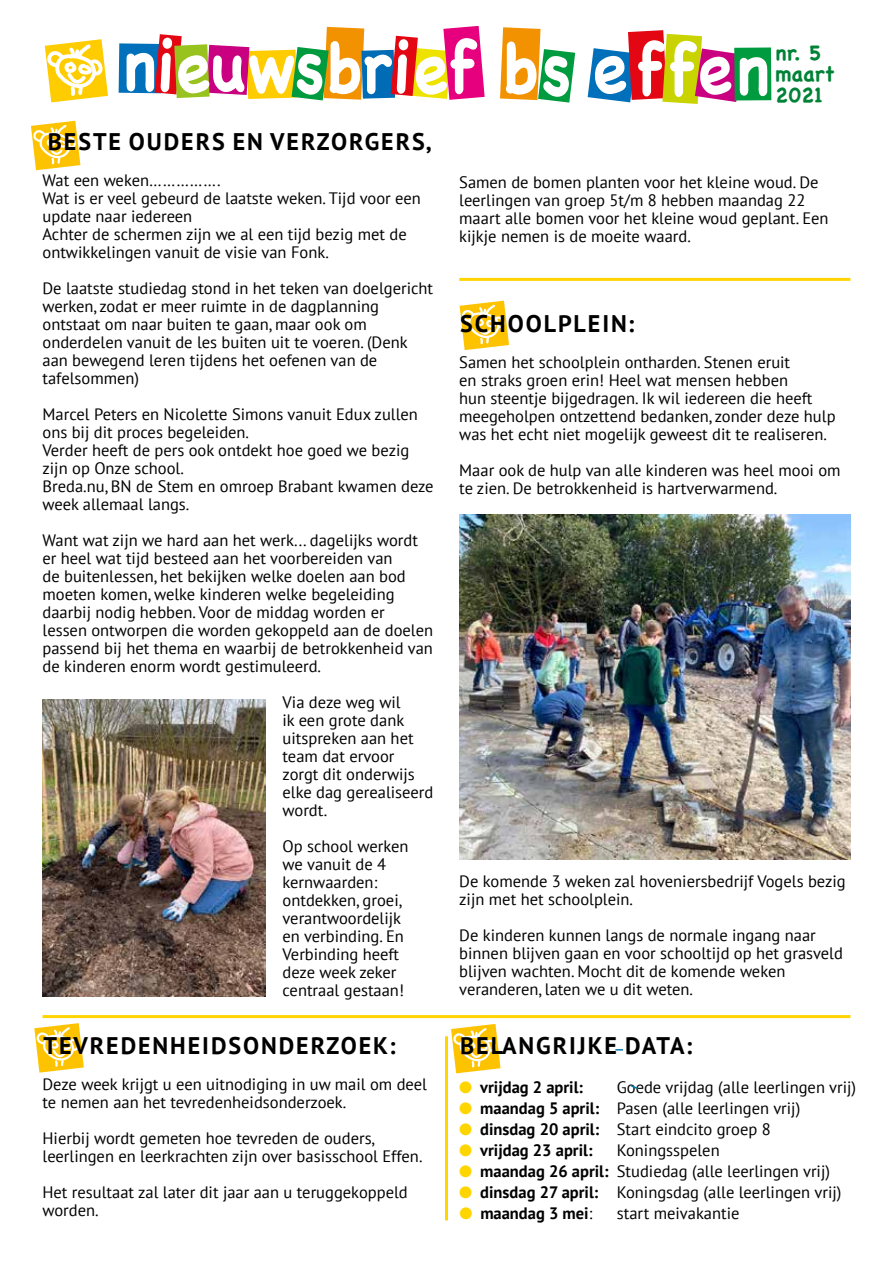
<style>
.page{position:relative;width:893px;height:1263px;background:#fff}
.page>*{position:absolute;margin:0;border:0;box-sizing:border-box;transform-origin:0 0}
.t1{font:700 24px "PT Sans";letter-spacing:.08em;color:#000}
.t2{font:700 21px/21px "Chalkboard";color:#008237}
.t3{font:16.5px/18px "PT Sans";color:#000}
.t4{font:700 16.5px "PT Sans";color:#000}
.s1{color:#ffd500}
.s2{font-weight:700}
.s3{font-weight:400}
</style>
<div class="page">
<svg style="left:459px;top:301px;width:50px;height:49px"></svg>
<svg style="left:451px;top:1024px;width:49px;height:49px"></svg>
<svg style="left:34px;top:1023px;width:50px;height:49px"></svg>
<div style="left:734px;top:47px;width:37px;height:53px;background:linear-gradient(to bottom,#009b3e,#009b3e)"></div>
<svg style="left:588px;top:30px;width:179px;height:74px"></svg>
<svg style="left:119px;top:26px;width:366px;height:74px"></svg>
<svg style="left:44px;top:39px;width:64px;height:63px"></svg>
<svg style="left:500px;top:27px;width:75px;height:76px"></svg>
<svg style="left:31px;top:121px;width:49px;height:49px"></svg>
<hr style="left:43px;top:1015px;width:807px;height:3px;background:#ffd500">
<svg style="left:630px;top:1085px;width:8px;height:5px"></svg>
<hr style="left:445px;top:1036px;width:3px;height:184px;background:#ffd500">
<img style="left:43px;top:699px;width:223px;height:298px">
<img style="left:459px;top:514px;width:391px;height:345px">
<hr style="left:459px;top:278px;width:391px;height:3px;background:#ffd500">
<h1 class="t1" style="left:48px;top:126px;width:385px">BESTE OUDERS EN VERZORGERS,</h1>
<p class="t3" style="left:43px;top:171px;width:380px">Wat een weken…………….<br>Wat is er veel gebeurd de laatste weken. Tijd voor een update naar iedereen<br>Achter de schermen zijn we al een tijd bezig met de ontwikkelingen vanuit de visie van Fonk.</p>
<p class="t3" style="left:43px;top:279px;width:392px">De laatste studiedag stond in het teken van doelgericht werken, zodat er meer ruimte in de dagplanning ontstaat om naar buiten te gaan, maar ook om onderdelen vanuit de les buiten uit te voeren. (Denk aan bewegend leren tijdens het oefenen van de tafelsommen)</p>
<p class="t3" style="left:43px;top:405px;width:393px">Marcel Peters en Nicolette Simons vanuit Edux zullen ons bij dit proces begeleiden.<br>Verder heeft de pers ook ontdekt hoe goed we bezig zijn op Onze school.<br>Breda.nu, BN de Stem en omroep Brabant kwamen deze week allemaal langs.</p>
<p class="t3" style="left:43px;top:531px;width:392px">Want wat zijn we hard aan het werk... dagelijks wordt er heel wat tijd besteed aan het voorbereiden van<br>de buitenlessen, het bekijken welke doelen aan bod moeten komen, welke kinderen welke begeleiding daarbij nodig hebben. Voor de middag worden er lessen ontworpen die worden gekoppeld aan de doelen passend bij het thema en waarbij de betrokkenheid van de kinderen enorm wordt gestimuleerd.</p>
<p class="t3" style="left:283px;top:693px;width:152px">Via deze weg wil<br>ik een grote dank uitspreken aan het team dat ervoor zorgt dit onderwijs elke dag gerealiseerd wordt.</p>
<p class="t3" style="left:283px;top:837px;width:127px">Op school werken we vanuit de 4 kernwaarden: ontdekken, groei, verantwoordelijk en verbinding. En<br>Verbinding heeft deze week zeker centraal gestaan!</p>
<h1 class="t1" style="left:43px;top:1030px;width:354px">TEVREDENHEIDSONDERZOEK:</h1>
<p class="t3" style="left:43px;top:1075px;width:386px">Deze week krijgt u een uitnodiging in uw mail om deel te nemen aan het tevredenheidsonderzoek.</p>
<p class="t3" style="left:43px;top:1129px;width:381px">Hierbij wordt gemeten hoe tevreden de ouders, leerlingen en leerkrachten zijn over basisschool Effen.</p>
<p class="t3" style="left:43px;top:1183px;width:367px">Het resultaat zal later dit jaar aan u teruggekoppeld worden.</p>
<p class="t2" style="left:776px;top:42px;width:60px">nr. 5 maart<br>2021</p>
<p class="t3" style="left:459px;top:173px;width:371px">Samen de bomen planten voor het kleine woud. De leerlingen van groep 5t/m 8 hebben maandag 22 maart alle bomen voor het kleine woud geplant. Een kijkje nemen is de moeite waard.</p>
<h1 class="t1" style="left:460px;top:308px;width:176px">SCHOOLPLEIN:</h1>
<p class="t3" style="left:459px;top:353px;width:378px">Samen het schoolplein ontharden. Stenen eruit<br>en straks groen erin! Heel wat mensen hebben<br>hun steentje bijgedragen. Ik wil iedereen die heeft meegeholpen ontzettend bedanken, zonder deze hulp was het echt niet mogelijk geweest dit te realiseren.</p>
<p class="t3" style="left:459px;top:461px;width:383px">Maar ook de hulp van alle kinderen was heel mooi om te zien. De betrokkenheid is hartverwarmend.</p>
<p class="t3" style="left:459px;top:872px;width:388px">De komende 3 weken zal hoveniersbedrijf Vogels bezig zijn met het schoolplein.</p>
<p class="t3" style="left:459px;top:926px;width:385px">De kinderen kunnen langs de normale ingang naar binnen blijven gaan en voor schooltijd op het grasveld blijven wachten. Mocht dit de komende weken veranderen, laten we u dit weten.</p>
<h1 class="t1" style="left:460px;top:1030px;width:233px">BELANGRIJKE DATA:</h1>
<p class="t4" style="left:459px;top:1076px;width:125px"><span class="s1">●</span> vrijdag 2 april:</p>
<p class="t3" style="left:617px;top:1078px;width:241px">Goede vrijdag (alle leerlingen vrij)</p>
<p class="t3" style="left:459px;top:1099px;width:343px"><span class="s1">●</span> <span class="s2">maandag 5 april:</span> Pasen (alle leerlingen vrij)</p>
<p class="t3" style="left:459px;top:1120px;width:313px"><span class="s1">●</span> <span class="s2">dinsdag 20 april:</span> Start eindcito groep 8</p>
<p class="t4" style="left:459px;top:1139px;width:135px"><span class="s1">●</span> vrijdag 23 april:</p>
<p class="t3" style="left:617px;top:1141px;width:104px">Koningsspelen</p>
<p class="t3" style="left:459px;top:1162px;width:372px"><span class="s1">●</span> <span class="s2">maandag 26 april:</span> Studiedag (alle leerlingen vrij)</p>
<p class="t3" style="left:459px;top:1183px;width:384px"><span class="s1">●</span> <span class="s2">dinsdag 27 april:</span> Koningsdag (alle leerlingen vrij)</p>
<p class="t4" style="left:459px;top:1202px;width:134px"><span class="s1">●</span> maandag 3 mei<span class="s3">:</span></p>
<p class="t3" style="left:617px;top:1204px;width:124px">start meivakantie</p>
</div>
